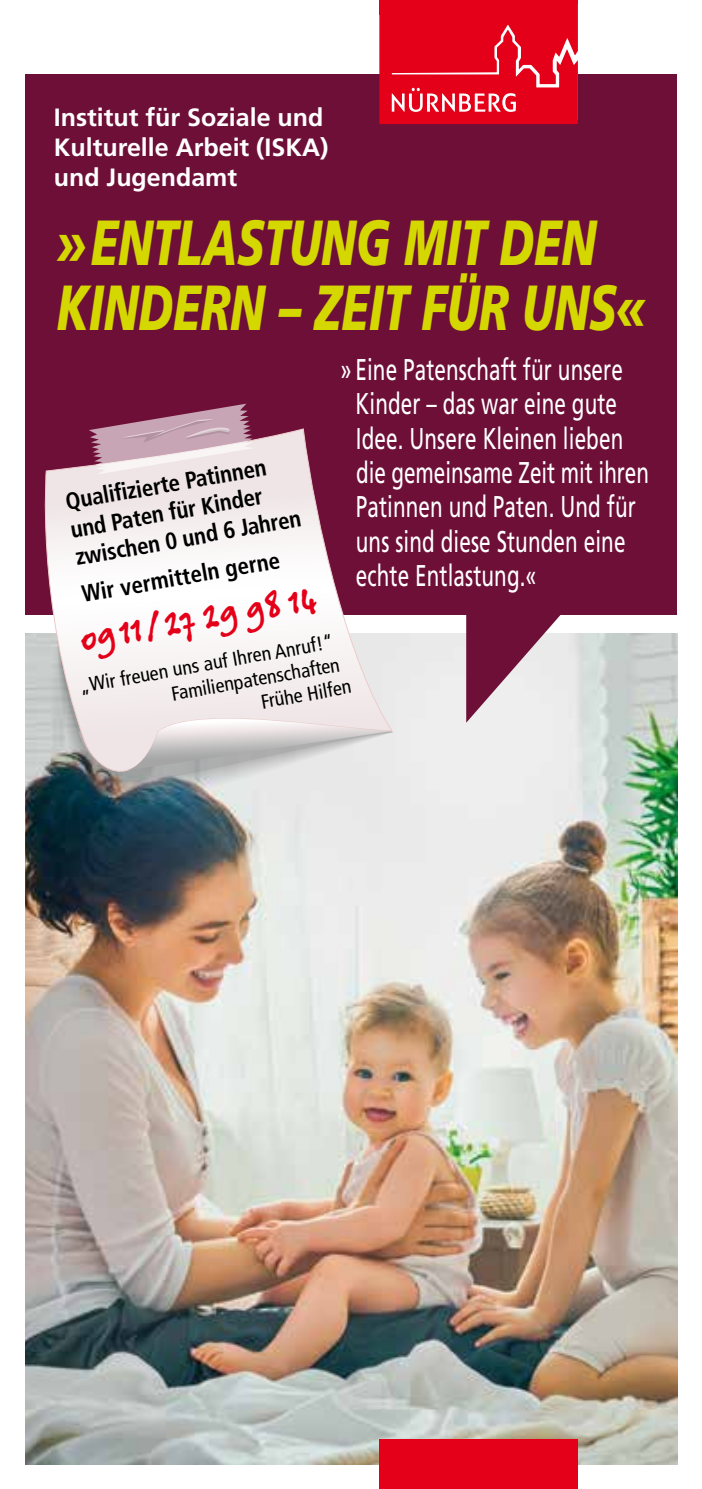
<style>
.page{position:relative;width:702px;height:1489px;background:#fff}
.page>*{position:absolute;margin:0;border:0;box-sizing:border-box;transform-origin:0 0}
.t1{font:italic 900 63.5px/65px "Frutiger";color:#d5d800;scale:.7 1}
.t2{font:33px "Berranger Hand ITC Std";color:#e30018}
.t3{font:30px/34.5px "Frutiger";letter-spacing:.005em;color:#fff;scale:.69 1}
.t4{font:700 25px/30px "Frutiger";color:#fff}
.t5{font:700 condensed 23.75px/28.2px "Frutiger";color:#000}
.t6{font:condensed 20px "Frutiger";color:#000}
</style>
<div class="page">
<img style="left:25px;top:633px;width:652px;height:830px">
<div style="left:25px;top:74px;width:652px;height:550px;background:#6e0f38"></div>
<div style="left:25px;top:615px;width:662px;height:18px;background:#fff"></div>
<svg style="left:466px;top:615px;width:121px;height:107px;background:#ba95a5"></svg>
<svg style="left:379px;top:0;width:199px;height:124px;background:#e5142a"></svg>
<div style="left:379px;top:1439px;width:199px;height:49px;background:#e30018"></div>
<svg style="left:36px;top:428px;width:357px;height:370px"></svg>
<svg style="left:78px;top:718px;width:314px;height:77px;background:#cdcbcc"></svg>
<svg style="left:89px;top:403px;width:165px;height:71px"></svg>
<p class="t4" style="left:54px;top:103px;width:276px">Institut für Soziale und<br>Kulturelle Arbeit (ISKA) und Jugendamt</p>
<h1 class="t1" style="left:57px;top:210px;width:843px">»ENTLASTUNG MIT DEN<br>KINDERN – ZEIT FÜR UNS«</h1>
<p class="t3" style="left:355px;top:352px;width:427px;text-indent:-15px">» Eine Patenschaft für unsere<br>Kinder – das war eine gute<br>Idee. Unsere Kleinen lieben die gemeinsame Zeit mit ihren<br>Patinnen und Paten. Und für uns sind diese Stunden eine echte Entlastung.«</p>
<p class="t5" style="left:63px;top:488px;width:230px;rotate:-10deg">Qualifi zierte Patinnen und Paten für Kinder zwischen 0 und 6 Jahren</p>
<p class="t5" style="left:80px;top:580px;width:202px;rotate:-10deg">Wir vermitteln gerne</p>
<p class="t2" style="left:75px;top:616px;width:243px;rotate:-10deg">09 11/27 29 98 14</p>
<p class="t6" style="left:78px;top:674px;width:259px;rotate:-10deg">„Wir freuen uns auf Ihren Anruf!“</p>
<p class="t6" style="left:169px;top:682px;width:172px;rotate:-10deg">Familienpatenschaften</p>
<p class="t6" style="left:259px;top:690px;width:92px;rotate:-10deg">Frühe Hilfen</p>
</div>
